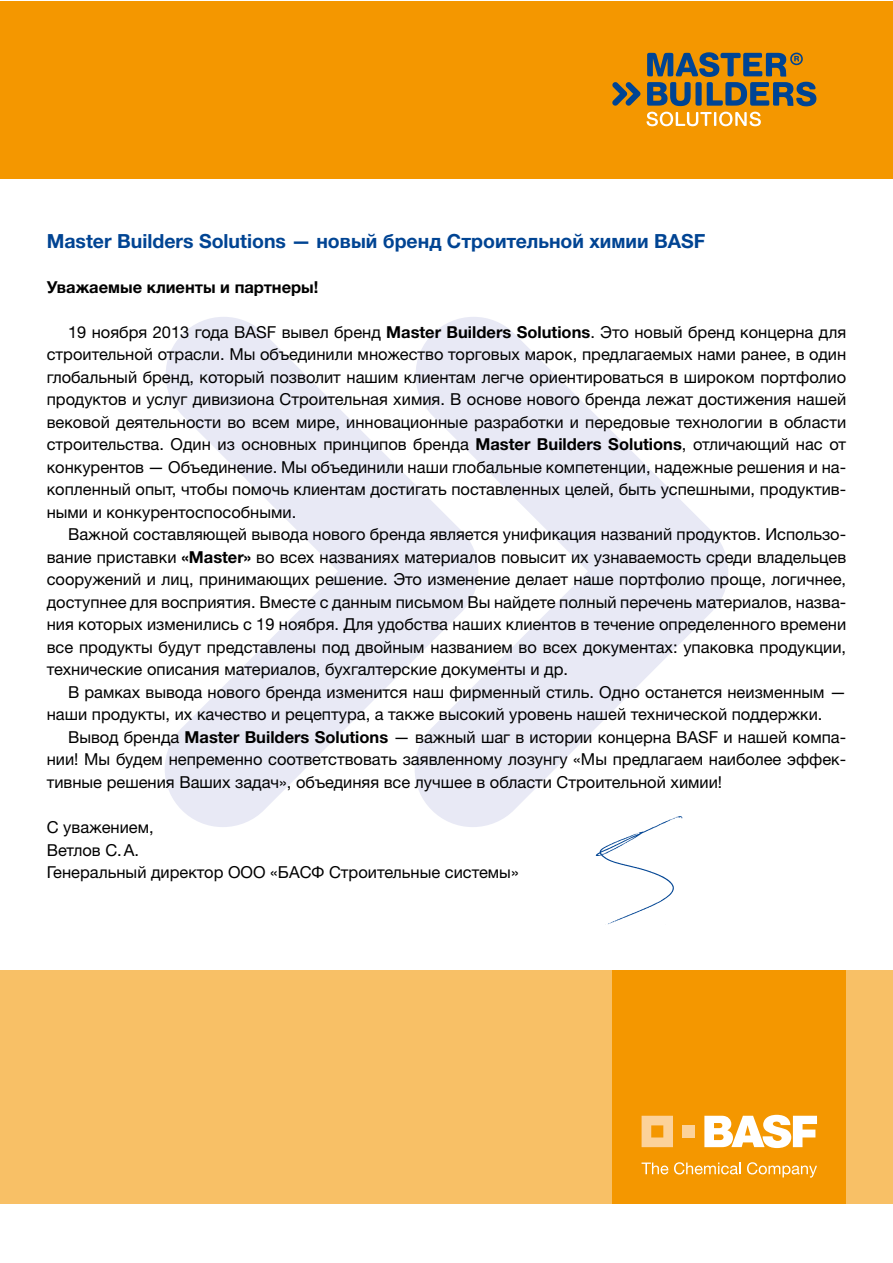
<style>
.page{position:relative;width:893px;height:1263px;background:#fff}
.page>*{position:absolute;margin:0;border:0;box-sizing:border-box;transform-origin:0 0}
.t1{font:700 19.5px "Helvetica Neue LTW1 G";color:#004493}
.t2{font:16.5px/22.5px "Helvetica Neue LTW1 G";color:#000;text-align:justify}
.t3{font:700 16.5px "Helvetica Neue LTW1 G";color:#000}
.s1{font-weight:700}
</style>
<div class="page">
<div style="left:0;top:969px;width:892px;height:234px;background:#f8c066"></div>
<div style="left:0;top:1px;width:892px;height:178px;background:#f49700"></div>
<div style="left:612px;top:969px;width:234px;height:234px;background:#f49700"></div>
<svg style="left:642px;top:1162px;width:26px;height:12px"></svg>
<svg style="left:674px;top:1162px;width:67px;height:12px"></svg>
<svg style="left:747px;top:1162px;width:70px;height:15px"></svg>
<svg style="left:704px;top:1115px;width:113px;height:33px"></svg>
<svg style="left:642px;top:1116px;width:31px;height:31px"></svg>
<div style="left:683px;top:1125px;width:12px;height:12px;background:#fcd29a"></div>
<svg style="left:478px;top:317px;width:250px;height:510px"></svg>
<svg style="left:165px;top:317px;width:313px;height:510px;fill:#e8e9f5"></svg>
<svg style="left:646px;top:112px;width:115px;height:14px"></svg>
<svg style="left:612px;top:82px;width:28px;height:24px"></svg>
<svg style="left:647px;top:52px;width:169px;height:54px"></svg>
<img style="left:595px;top:816px;width:87px;height:108px">
<p class="t1" style="left:47px;top:229px;width:660px">Master Builders Solutions — новый бренд Строительной химии BASF</p>
<p class="t3" style="left:47px;top:277px;width:273px">Уважаемые клиенты и партнеры!</p>
<p class="t2" style="left:47px;top:321px;width:801px;text-indent:21px">19 ноября 2013 года BASF вывел бренд <span class="s1">Master Builders Solutions</span>. Это новый бренд концерна для строительной отрасли. Мы объединили множество торговых марок, предлагаемых нами ранее, в один глобальный бренд, который позволит нашим клиентам легче ориентироваться в широком портфолио продуктов и услуг дивизиона Строительная химия. В основе нового бренда лежат достижения нашей вековой деятельности во всем мире, инновационные разработки и передовые технологии в области строительства. Один из основных принципов бренда <span class="s1">Master Builders Solutions</span>, отличающий нас от конкурентов — Объединение. Мы объединили наши глобальные компетенции, надежные решения и на&shy;копленный опыт, чтобы помочь клиентам достигать поставленных целей, быть успешными, продуктив&shy;ными и конкурентоспособными.</p>
<p class="t2" style="left:47px;top:523px;width:801px;text-indent:21px">Важной составляющей вывода нового бренда является унификация названий продуктов. Использо&shy;вание приставки <span class="s1">«Master»</span> во всех названиях материалов повысит их узнаваемость среди владельцев сооружений и лиц, принимающих решение. Это изменение делает наше портфолио проще, логичнее, доступнее для восприятия. Вместе с данным письмом Вы найдете полный перечень материалов, назва&shy;ния которых изменились с 19 ноября. Для удобства наших клиентов в течение определенного времени все продукты будут представлены под двойным названием во всех документах: упаковка продукции, технические описания материалов, бухгалтерские документы и др.</p>
<p class="t2" style="left:47px;top:681px;width:801px;text-indent:21px">В рамках вывода нового бренда изменится наш фирменный стиль. Одно останется неизменным — наши продукты, их качество и рецептура, а также высокий уровень нашей технической поддержки.</p>
<p class="t2" style="left:47px;top:726px;width:801px;text-indent:21px">Вывод бренда <span class="s1">Master Builders Solutions</span> — важный шаг в истории концерна BASF и нашей компа&shy;нии! Мы будем непременно соответствовать заявленному лозунгу «Мы предлагаем наиболее эффек&shy;тивные решения Ваших задач», объединяя все лучшее в области Строительной химии!</p>
<p class="t2" style="left:47px;top:816px;width:473px;text-align:left">С уважением,<br>Ветлов С.А.<br>Генеральный директор ООО «БАСФ Строительные системы»</p>
</div>
